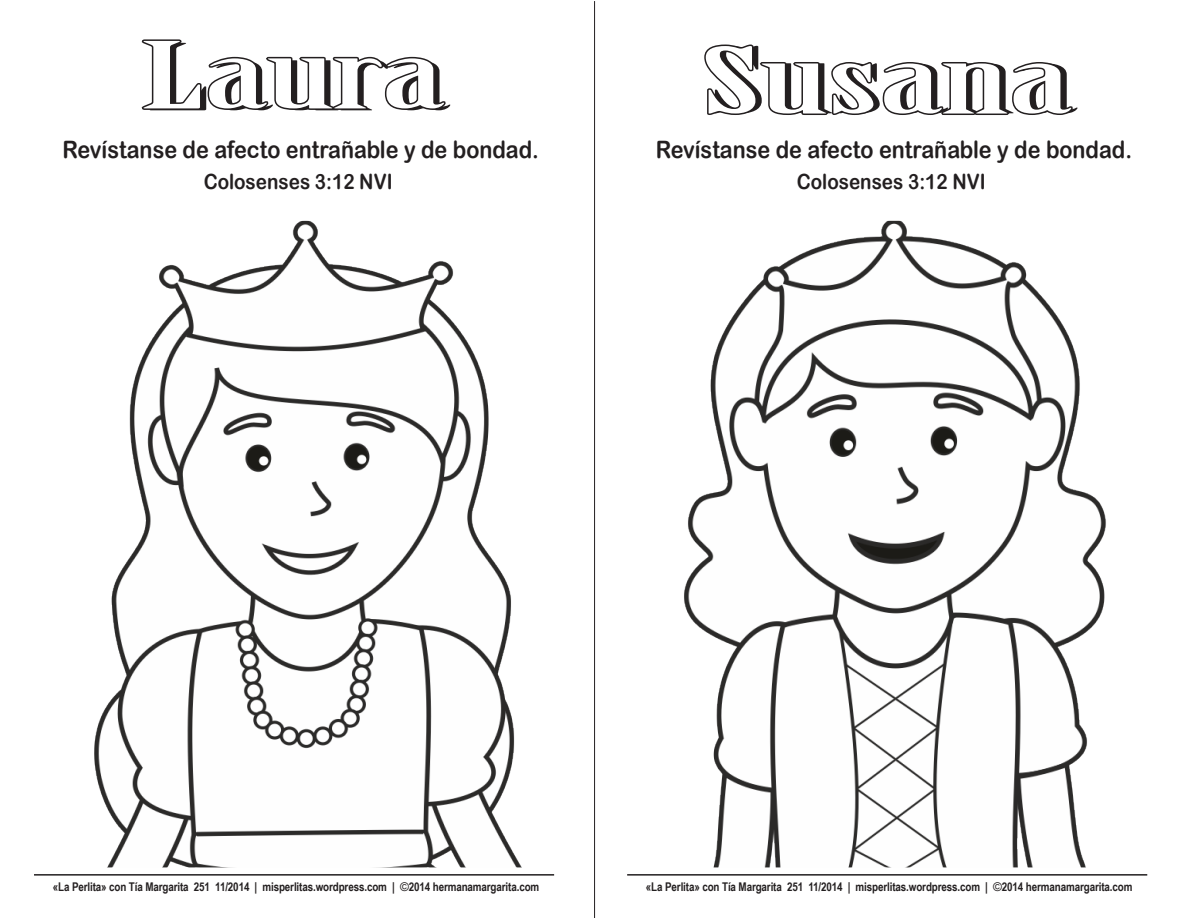
<style>
.page{position:relative;width:1188px;height:918px;background:#fff}
.page>*{position:absolute;margin:0;border:0;box-sizing:border-box;transform-origin:0 0}
.t1{font:90px "Birch Std";color:#fff;scale:2.4 1}
.Bible_Verse{font:24px "Arial Rounded MT Bold";color:#231f20;scale:.9 1}
.Bible_Verse-2{font:21px "Arial Rounded MT Bold";color:#231f20;scale:.9 1}
.Body_Text_12_no_inde{font:700 12px "Arial Narrow";letter-spacing:-.01em;color:#231f20}
.s1{font-family:"Arial";font-weight:400}
</style>
<div class="page">
<hr style="left:594px;top:1px;width:1px;height:917px;background:#231f20">
<img style="left:94px;top:221px;width:428px;height:646px">
<img style="left:684px;top:221px;width:422px;height:646px">
<svg style="left:141px;top:39px;width:305px;height:71px"></svg>
<svg style="left:704px;top:44px;width:369px;height:71px"></svg>
<hr style="left:34px;top:874px;width:520px;height:2px;background:#231f20">
<hr style="left:627px;top:874px;width:520px;height:2px;background:#231f20">
<p class="t1" style="left:141px;top:25px;width:128px">Laura</p>
<p class="t1" style="left:701px;top:30px;width:156px">Susana</p>
<p class="Bible_Verse" style="left:63px;top:135px;width:531px">Revístanse de afecto entrañable y de bondad.</p>
<p class="Bible_Verse-2" style="left:204px;top:170px;width:211px">Colosenses 3:12 NVI</p>
<p class="Bible_Verse" style="left:656px;top:135px;width:531px">Revístanse de afecto entrañable y de bondad.</p>
<p class="Bible_Verse-2" style="left:797px;top:170px;width:211px">Colosenses 3:12 NVI</p>
<p class="Body_Text_12_no_inde" style="left:53px;top:878px;width:488px">«La Perlita» con Tía Margarita 251 11/2014 | misperlitas.wordpress.com | <span class="s1">©</span>2014 hermanamargarita.com</p>
<p class="Body_Text_12_no_inde" style="left:646px;top:878px;width:488px">«La Perlita» con Tía Margarita 251 11/2014 | misperlitas.wordpress.com | <span class="s1">©</span>2014 hermanamargarita.com</p>
</div>
